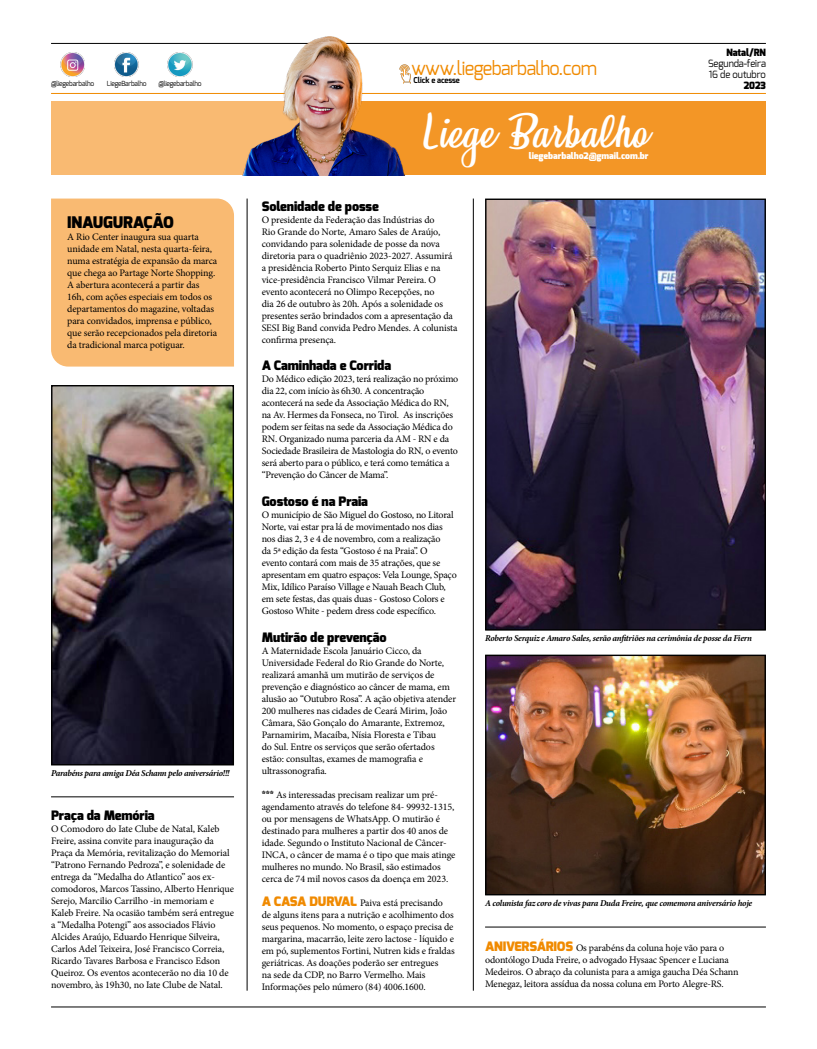
<style>
.page{position:relative;width:817px;height:1049px;background:#fff}
.page>*{position:absolute;margin:0;border:0;box-sizing:border-box;transform-origin:0 0}
.t1{font:41px "Honeymoon Personal Use";color:#fff}
.t2{font:19.1px "Exo";letter-spacing:-.03em;color:#f08a00;scale:.95 1}
.t3{font:900 16px "Exo";letter-spacing:-.01em;color:#000}
.t4{font:900 13px "Exo";letter-spacing:-.01em;color:#000}
.t5{font:10px/12px "Minion Pro";letter-spacing:-.015em;color:#000}
.t6{font:10px/11px "Exo";letter-spacing:-.01em;color:#000;scale:.95 1}
.t7{font:900 10px "Exo";letter-spacing:-.01em;color:#000;scale:.95 1}
.t8{font:italic 700 9px "Minion Pro";letter-spacing:-.03em;color:#000}
.t9{font:900 9px "Exo";letter-spacing:-.01em;color:#fff}
.t10{font:700 8px "Exo";letter-spacing:-.01em;color:#000;scale:.95 1}
.t11{font:7px "Exo";letter-spacing:-.03em;color:#000;scale:.95 1}
.s1{font-family:"Exo";font-weight:900}
.s2{font-family:"Exo";font-weight:900;font-size:13px;color:#f08a00}
</style>
<div class="page">
<hr style="left:51px;top:43px;width:714px;height:1px;background:#000">
<hr style="left:51px;top:93px;width:714px;height:1px;background:#f08a00">
<img style="left:60px;top:52px;width:25px;height:24px">
<img style="left:114px;top:52px;width:25px;height:24px">
<img style="left:168px;top:52px;width:24px;height:24px">
<div style="left:51px;top:101px;width:595px;height:74px;background:#f9ba72"></div>
<div style="left:329px;top:101px;width:436px;height:74px;background:#f39626"></div>
<img style="left:217px;top:36px;width:209px;height:139px">
<img style="left:394px;top:63px;width:21px;height:21px">
<div style="left:51px;top:199px;width:183px;height:168px;background:#f9ba72"></div>
<hr style="left:247px;top:199px;width:1px;height:792px;background:#000">
<hr style="left:473px;top:199px;width:1px;height:792px;background:#000">
<hr style="left:51px;top:796px;width:183px;height:1px;background:#000">
<img style="left:53px;top:387px;width:179px;height:376px">
<div style="left:51px;top:385px;width:183px;height:380px;border:1px solid #000"></div>
<hr style="left:485px;top:927px;width:280px;height:1px;background:#000">
<img style="left:487px;top:201px;width:276px;height:428px">
<div style="left:485px;top:199px;width:280px;height:432px;border:1px solid #000"></div>
<img style="left:487px;top:657px;width:276px;height:236px">
<div style="left:485px;top:655px;width:280px;height:240px;border:1px solid #000"></div>
<hr style="left:51px;top:1006px;width:714px;height:1px;background:#000">
<p class="t11" style="left:51px;top:79px;width:47px">@liegebarbalho</p>
<p class="t11" style="left:107px;top:79px;width:43px">LiegeBarbalho</p>
<p class="t11" style="left:158px;top:79px;width:47px">@liegebarbalho</p>
<h3 class="t3" style="left:67px;top:212px;width:108px">INAUGURAÇÃO</h3>
<p class="t5" style="left:67px;top:231px;width:152px">A Rio Center inaugura sua quarta unidade em Natal, nesta quarta-feira, numa estratégia de expansão da marca que chega ao Partage Norte Shopping.<br>A abertura acontecerá a partir das 16h, com ações especiais em todos os departamentos do magazine, voltadas para convidados, imprensa e público, que serão recepcionados pela diretoria da tradicional marca potiguar.</p>
<p class="t8" style="left:51px;top:766px;width:180px">Parabéns para amiga Déa Schann pelo aniversário!!!</p>
<h3 class="t4" style="left:51px;top:807px;width:105px">Praça da Memória</h3>
<p class="t5" style="left:51px;top:823px;width:184px">O Comodoro do Iate Clube de Natal, Kaleb Freire, assina convite para inauguração da Praça da Memória, revitalização do Memorial “Patrono Fernando Pedroza”, e solenidade de entrega da “Medalha do Atlantico” aos ex&shy;comodoros, Marcos Tassino, Alberto Henrique Serejo, Marcilio Carrilho -in memoriam e Kaleb Freire. Na ocasião também será entregue a “Medalha Potengi” aos associados Flávio Alcides Araújo, Eduardo Henrique Silveira, Carlos Adel Teixeira, José Francisco Correia, Ricardo Tavares Barbosa e Francisco Edson Queiroz. Os eventos acontecerão no dia 10 de novembro, às 19h30, no Iate Clube de Natal.</p>
<h2 class="t2" style="left:411px;top:56px;width:197px">www.liegebarbalho.com</h2>
<p class="t10" style="left:413px;top:75px;width:50px">Click e acesse</p>
<h1 class="t1" style="left:424px;top:108px;width:225px">Liege Barbalho</h1>
<p class="t9" style="left:529px;top:150px;width:121px">liegebarbalho2@gmail.com.br</p>
<p class="t7" style="left:726px;top:46px;width:43px">Natal/RN</p>
<p class="t6" style="left:708px;top:58px;width:62px">Segunda-feira<br>16 de outubro</p>
<p class="t7" style="left:743px;top:79px;width:25px">2023</p>
<h3 class="t4" style="left:262px;top:198px;width:119px">Solenidade de posse</h3>
<p class="t5" style="left:262px;top:213px;width:197px">O presidente da Federação das Indústrias do<br>Rio Grande do Norte, Amaro Sales de Araújo, convidando para solenidade de posse da nova diretoria para o quadriênio 2023-2027. Assumirá a presidência Roberto Pinto Serquiz Elias e na vice-presidência Francisco Vilmar Pereira. O evento acontecerá no Olimpo Recepções, no<br>dia 26 de outubro às 20h. Após a solenidade os presentes serão brindados com a apresentação da SESI Big Band convida Pedro Mendes. A colunista confirma presença.</p>
<h3 class="t4" style="left:262px;top:357px;width:131px">A Caminhada e Corrida</h3>
<p class="t5" style="left:262px;top:373px;width:198px">Do Médico edição 2023, terá realização no próximo dia 22, com início às 6h30. A concentração acontecerá na sede da Associação Médica do RN, na Av. Hermes da Fonseca, no Tirol. As inscrições podem ser feitas na sede da Associação Médica do RN. Organizado numa parceria da AM - RN e da Sociedade Brasileira de Mastologia do RN, o evento será aberto para o público, e terá como temática a “Prevenção do Câncer de Mama”.</p>
<h3 class="t4" style="left:262px;top:493px;width:108px">Gostoso é na Praia</h3>
<p class="t5" style="left:262px;top:509px;width:196px">O município de São Miguel do Gostoso, no Litoral Norte, vai estar pra lá de movimentado nos dias nos dias 2, 3 e 4 de novembro, com a realização<br>da 5ª edição da festa “Gostoso é na Praia”. O<br>evento contará com mais de 35 atrações, que se apresentam em quatro espaços: Vela Lounge, Spaço Mix, Idílico Paraíso Village e Nauah Beach Club, em sete festas, das quais duas - Gostoso Colors e Gostoso White - pedem dress code específico.</p>
<h3 class="t4" style="left:262px;top:628px;width:126px">Mutirão de prevenção</h3>
<p class="t5" style="left:262px;top:644px;width:196px">A Maternidade Escola Januário Cicco, da Universidade Federal do Rio Grande do Norte, realizará amanhã um mutirão de serviços de prevenção e diagnóstico ao câncer de mama, em alusão ao “Outubro Rosa”. A ação objetiva atender 200 mulheres nas cidades de Ceará Mirim, João Câmara, São Gonçalo do Amarante, Extremoz, Parnamirim, Macaíba, Nísia Floresta e Tibau<br>do Sul. Entre os serviços que serão ofertados estão: consultas, exames de mamografia e ultrassonografia.</p>
<p class="t5" style="left:262px;top:788px;width:195px"><span class="s1">***</span> As interessadas precisam realizar um pré&shy;agendamento através do telefone 84- 99932-1315, ou por mensagens de WhatsApp. O mutirão é destinado para mulheres a partir dos 40 anos de idade. Segundo o Instituto Nacional de Câncer-INCA, o câncer de mama é o tipo que mais atinge mulheres no mundo. No Brasil, são estimados cerca de 74 mil novos casos da doença em 2023.</p>
<p class="t5" style="left:262px;top:896px;width:194px"><span class="s2">A CASA DURVAL</span> Paiva está precisando de alguns itens para a nutrição e acolhimento dos seus pequenos. No momento, o espaço precisa de margarina, macarrão, leite zero lactose - líquido e em pó, suplementos Fortini, Nutren kids e fraldas geriátricas. As doações poderão ser entregues<br>na sede da CDP, no Barro Vermelho. Mais Informações pelo número (84) 4006.1600.</p>
<p class="t8" style="left:485px;top:631px;width:268px">Roberto Serquiz e Amaro Sales, serão anfitriões na cerimônia de posse da Fiern</p>
<p class="t8" style="left:485px;top:896px;width:269px">A colunista faz coro de vivas para Duda Freire, que comemora aniversário hoje</p>
<p class="t5" style="left:485px;top:942px;width:255px"><span class="s2">ANIVERSÁRIOS</span> Os parabéns da coluna hoje vão para o odontólogo Duda Freire, o advogado Hysaac Spencer e Luciana Medeiros. O abraço da colunista para a amiga gaucha Déa Schann Menegaz, leitora assídua da nossa coluna em Porto Alegre-RS.</p>
</div>
